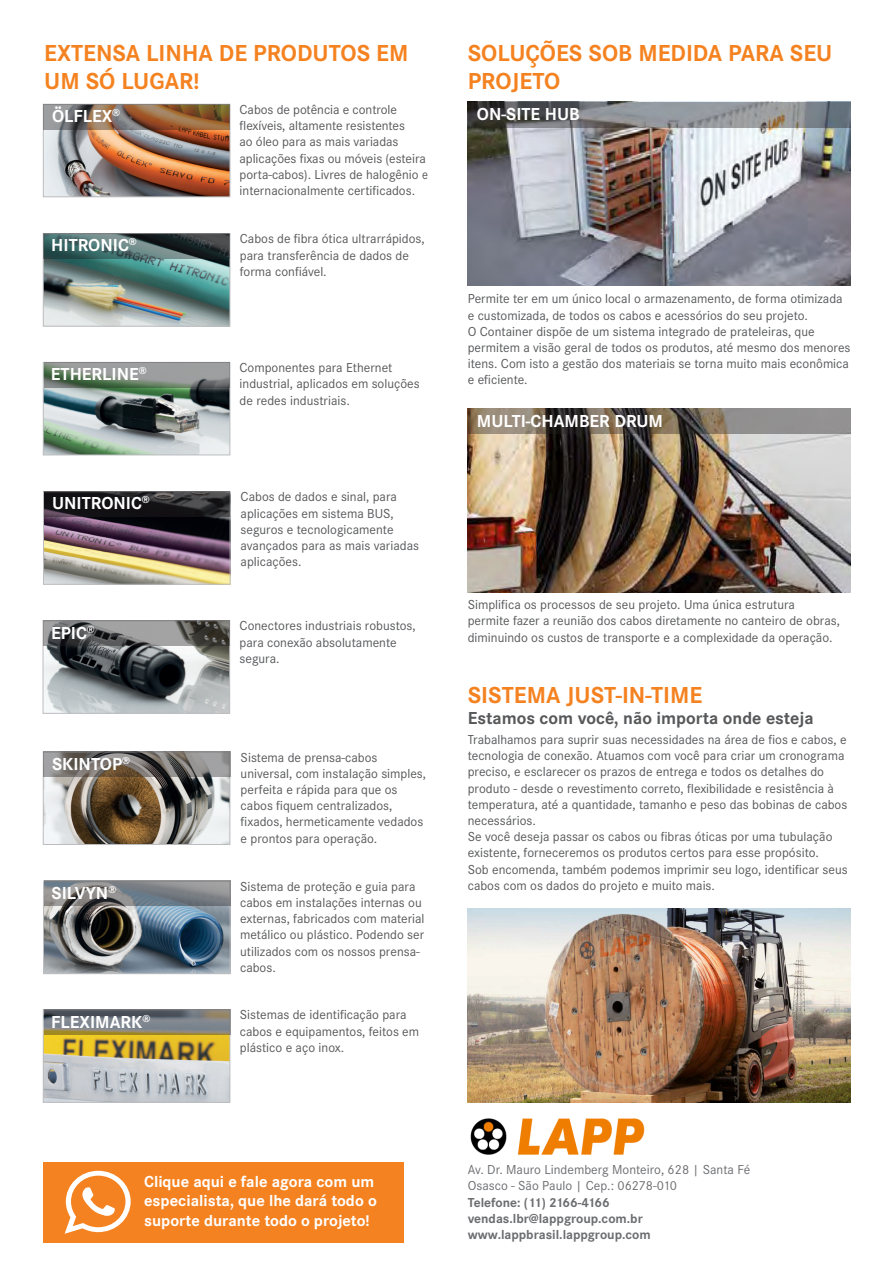
<style>
.page{position:relative;width:893px;height:1263px;background:#fff}
.page>*{position:absolute;margin:0;border:0;box-sizing:border-box;transform-origin:0 0}
.t1{font:700 24px/28.8px "Corporate STOT";color:#f58220}
.t2{font:700 18px "Corporate STOT";color:#fff}
.t3{font:700 18px "Corporate STOT";color:#57585a}
.t4{font:700 16.5px "Corporate STOT";color:#fff}
.t5{font:13.5px/16.2px "Corporate STOT";color:#57585a}
.t6{font:13.5px/16.2px "Corporate STOT";color:#6c6d70}
.t7{font:700 13.5px "Corporate STOT";color:#6c6d70}
.s1{font-weight:700}
</style>
<div class="page">
<div style="left:43px;top:1162px;width:361px;height:80px;background:#f58220"></div>
<img style="left:468px;top:434px;width:382px;height:158px">
<img style="left:468px;top:127px;width:382px;height:159px">
<img style="left:45px;top:777px;width:183px;height:66px">
<div style="left:43px;top:751px;width:187px;height:94px;border:1px solid #bcbdc0"></div>
<img style="left:45px;top:1035px;width:183px;height:66px">
<div style="left:43px;top:1009px;width:187px;height:94px;border:1px solid #bcbdc0"></div>
<img style="left:45px;top:129px;width:183px;height:66px">
<div style="left:43px;top:104px;width:187px;height:93px;border:1px solid #bcbdc0"></div>
<img style="left:45px;top:646px;width:183px;height:66px">
<div style="left:43px;top:620px;width:187px;height:94px;border:1px solid #bcbdc0"></div>
<img style="left:45px;top:906px;width:184px;height:66px">
<div style="left:43px;top:881px;width:188px;height:93px;border:1px solid #bcbdc0"></div>
<svg style="left:65px;top:1171px;width:66px;height:63px"></svg>
<img style="left:470px;top:1118px;width:175px;height:37px">
<img style="left:468px;top:909px;width:382px;height:194px">
<svg style="left:43px;top:104px;width:186px;height:25px;background:#886b52"></svg>
<svg style="left:468px;top:102px;width:382px;height:25px;background:#77797c"></svg>
<svg style="left:468px;top:409px;width:382px;height:25px;background:#766e65"></svg>
<svg style="left:43px;top:620px;width:186px;height:26px;background:#6b6b6b"></svg>
<svg style="left:43px;top:751px;width:187px;height:26px;background:#78736f"></svg>
<svg style="left:44px;top:881px;width:187px;height:25px;background:#7d8084"></svg>
<svg style="left:44px;top:1009px;width:186px;height:26px;background:#787a73"></svg>
<img style="left:45px;top:517px;width:184px;height:66px">
<div style="left:43px;top:491px;width:188px;height:94px;border:1px solid #bcbdc0"></div>
<svg style="left:44px;top:491px;width:185px;height:26px;background:#252326"></svg>
<img style="left:45px;top:387px;width:183px;height:66px">
<div style="left:43px;top:362px;width:187px;height:93px;border:1px solid #bcbdc0"></div>
<svg style="left:44px;top:362px;width:185px;height:25px;background:#818c83"></svg>
<img style="left:45px;top:259px;width:183px;height:66px">
<div style="left:43px;top:233px;width:187px;height:94px;border:1px solid #bcbdc0"></div>
<svg style="left:44px;top:233px;width:186px;height:26px;background:#435a5a"></svg>
<p class="t1" style="left:44px;top:39px;width:366px">EXTENSA LINHA DE PRODUTOS EM<br>UM SÓ LUGAR!</p>
<p class="t1" style="left:468px;top:39px;width:366px">SOLUÇÕES SOB MEDIDA PARA SEU<br>PROJETO</p>
<p class="t5" style="left:240px;top:101px;width:190px">Cabos de potência e controle flexíveis, altamente resistentes<br>ao óleo para as mais variadas aplicações fixas ou móveis (esteira porta-cabos). Livres de halogênio e internacionalmente certificados.</p>
<p class="t2" style="left:52px;top:106px;width:70px">ÖLFLEX<sup>®</sup></p>
<p class="t2" style="left:477px;top:104px;width:104px">ON-SITE HUB</p>
<p class="t2" style="left:51px;top:235px;width:87px">HITRONIC<sup>®</sup></p>
<p class="t5" style="left:240px;top:231px;width:186px">Cabos de fibra ótica ultrarrápidos, para transferência de dados de forma confiável.</p>
<p class="t2" style="left:51px;top:364px;width:97px">ETHERLINE<sup>®</sup></p>
<p class="t5" style="left:240px;top:360px;width:182px">Componentes para Ethernet industrial, aplicados em soluções de redes industriais.</p>
<p class="t5" style="left:468px;top:291px;width:384px">Permite ter em um único local o armazenamento, de forma otimizada e customizada, de todos os cabos e acessórios do seu projeto.<br>O Container dispõe de um sistema integrado de prateleiras, que permitem a visão geral de todos os produtos, até mesmo dos menores itens. Com isto a gestão dos materiais se torna muito mais econômica e eficiente.</p>
<p class="t2" style="left:477px;top:410px;width:188px">MULTI-CHAMBER DRUM</p>
<p class="t2" style="left:52px;top:493px;width:99px">UNITRONIC<sup>®</sup></p>
<p class="t5" style="left:241px;top:489px;width:180px">Cabos de dados e sinal, para aplicações em sistema BUS, seguros e tecnologicamente avançados para as mais variadas aplicações.</p>
<p class="t2" style="left:51px;top:622px;width:45px">EPIC<sup>®</sup></p>
<p class="t5" style="left:240px;top:618px;width:178px">Conectores industriais robustos, para conexão absolutamente segura.</p>
<p class="t5" style="left:468px;top:597px;width:374px">Simplifica os processos de seu projeto. Uma única estrutura permite fazer a reunião dos cabos diretamente no canteiro de obras, diminuindo os custos de transporte e a complexidade da operação.</p>
<p class="t1" style="left:468px;top:681px;width:236px">SISTEMA JUST-IN-TIME</p>
<p class="t3" style="left:468px;top:707px;width:347px">Estamos com você, não importa onde esteja</p>
<p class="t2" style="left:52px;top:753px;width:79px">SKINTOP<sup>®</sup></p>
<p class="t2" style="left:51px;top:882px;width:66px">SILVYN<sup>®</sup></p>
<p class="t5" style="left:241px;top:749px;width:187px">Sistema de prensa-cabos universal, com instalação simples, perfeita e rápida para que os cabos fiquem centralizados, fixados, hermeticamente vedados e prontos para operação.</p>
<p class="t5" style="left:240px;top:878px;width:186px">Sistema de proteção e guia para cabos em instalações internas ou externas, fabricados com material metálico ou plástico. Podendo ser utilizados com os nossos prensa&shy;cabos.</p>
<p class="t5" style="left:468px;top:731px;width:381px">Trabalhamos para suprir suas necessidades na área de fios e cabos, e tecnologia de conexão. Atuamos com você para criar um cronograma preciso, e esclarecer os prazos de entrega e todos os detalhes do produto - desde o revestimento correto, flexibilidade e resistência à temperatura, até a quantidade, tamanho e peso das bobinas de cabos necessários.</p>
<p class="t5" style="left:468px;top:829px;width:366px">Se você deseja passar os cabos ou fibras óticas por uma tubulação existente, forneceremos os produtos certos para esse propósito.</p>
<p class="t5" style="left:468px;top:861px;width:381px">Sob encomenda, também podemos imprimir seu logo, identificar seus cabos com os dados do projeto e muito mais.</p>
<p class="t2" style="left:51px;top:1011px;width:101px">FLEXIMARK<sup>®</sup></p>
<p class="t5" style="left:240px;top:1007px;width:181px">Sistemas de identificação para cabos e equipamentos, feitos em plástico e aço inox.</p>
<p class="t4" style="left:144px;top:1171px;width:232px">Clique aqui e fale agora com um</p>
<p class="t4" style="left:144px;top:1191px;width:234px">especialista, que lhe dará todo o</p>
<p class="t4" style="left:144px;top:1211px;width:227px">suporte durante todo o projeto!</p>
<p class="t6" style="left:468px;top:1162px;width:284px">Av. Dr. Mauro Lindemberg Monteiro, 628 | Santa Fé<br>Osasco - São Paulo | Cep.: 06278-010<br><span class="s1">Telefone: (11) 2166-4166</span></p>
<p class="t7" style="left:468px;top:1210px;width:176px">vendas.lbr@lappgroup.com.br</p>
<p class="t7" style="left:468px;top:1227px;width:184px">www.lappbrasil.lappgroup.com</p>
</div>
